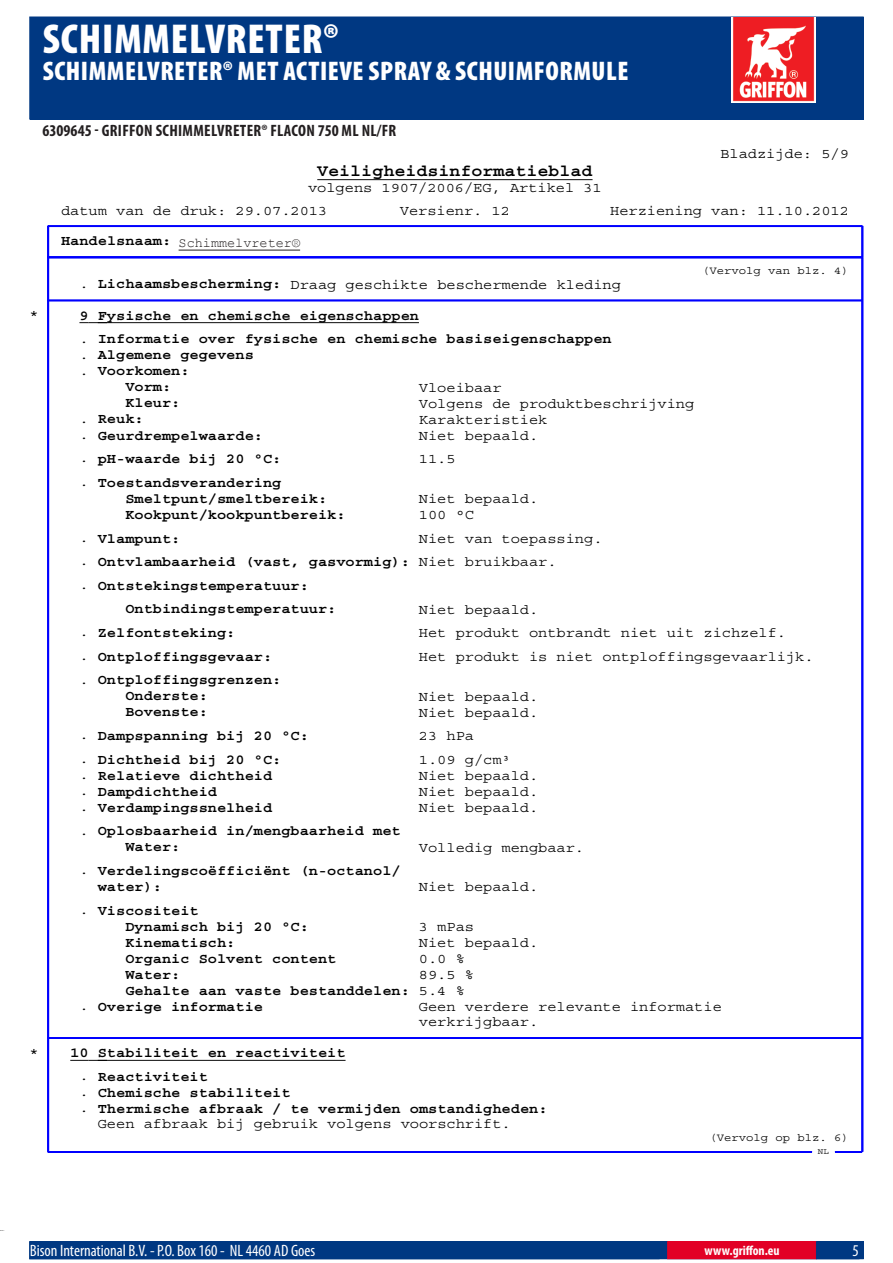
<style>
.page{position:relative;width:893px;height:1263px;background:#fff}
.page>*{position:absolute;margin:0;border:0;box-sizing:border-box;transform-origin:0 0}
.PageHeader{font:900 condensed 42px "Myriad Pro";letter-spacing:.02em;color:#fff}
.PageSubheader{font:900 condensed 27px "Myriad Pro";letter-spacing:.02em;color:#fff}
.t1{font:700 16.8px "Courier";color:#000;scale:1.09 1}
.TOCItem{font:700 condensed 16.5px "Myriad Pro";letter-spacing:.02em;color:#231f20}
.ContactData{font:condensed 16.5px "Myriad Pro";color:#fff}
.t2{font:700 14.1px/16px "Courier";color:#000;scale:1.09 1}
.t3{font:14.1px/22.6px "Courier";color:#000;scale:1.09 1}
.MSDS_Text{font:13.5px "Courier New";color:#231f20}
.URL{font:700 condensed 13.5px "Myriad Pro";color:#fff}
.t4{font:11.25px "Courier";color:#000;scale:1.09 1}
.t5{font:8.4px "Courier";color:#000;scale:1.09 1}
.s1{font-weight:700}
.s2{font-weight:400}
</style>
<div class="page">
<hr style="left:317px;top:179px;width:276px;height:1px;background:#000">
<hr style="left:48px;top:226px;width:814px;height:1px;background:#00f">
<hr style="left:48px;top:226px;width:1px;height:31px;background:#00f">
<hr style="left:862px;top:226px;width:1px;height:31px;background:#00f">
<hr style="left:48px;top:300px;width:814px;height:1px;background:#00f">
<hr style="left:48px;top:301px;width:814px;height:1px;background:#00f">
<svg style="left:79px;top:322px;width:19px;height:1px"></svg>
<hr style="left:98px;top:322px;width:321px;height:1px;background:#000">
<hr style="left:48px;top:1037px;width:814px;height:1px;background:#00f">
<hr style="left:48px;top:1038px;width:814px;height:1px;background:#00f">
<svg style="left:70px;top:1060px;width:28px;height:1px"></svg>
<hr style="left:98px;top:1060px;width:248px;height:1px;background:#000">
<hr style="left:48px;top:257px;width:814px;height:1px;background:#00f">
<hr style="left:48px;top:1151px;width:814px;height:1px;background:#00f">
<hr style="left:48px;top:1152px;width:814px;height:1px;background:#00f">
<svg style="left:812px;top:1151px;width:22px;height:2px"></svg>
<hr style="left:48px;top:257px;width:1px;height:895px;background:#00f">
<hr style="left:862px;top:257px;width:1px;height:895px;background:#00f">
<div style="left:30px;top:17px;width:833px;height:102px;background:#003882"></div>
<img style="left:731px;top:17px;width:85px;height:85px">
<hr style="left:179px;top:250px;width:121px;height:1px;background:#231f20">
<div style="left:30px;top:1242px;width:833px;height:17px;background:#003882"></div>
<div style="left:29px;top:1241px;width:835px;height:18px;border:1px solid #003882"></div>
<div style="left:668px;top:1242px;width:148px;height:17px;background:#e20025"></div>
<div style="left:667px;top:1241px;width:150px;height:18px;border:1px solid #e20025"></div>
<p class="PageHeader" style="left:43px;top:12px;width:297px">SCHIMMELVRETER®</p>
<p class="PageSubheader" style="left:43px;top:53px;width:587px">SCHIMMELVRETER® MET ACTIEVE SPRAY &amp; SCHUIMFORMULE</p>
<p class="TOCItem" style="left:43px;top:120px;width:347px">6309645 - GRIFFON SCHIMMELVRETER® FLACON 750 ML NL/FR</p>
<p class="t3" style="left:720px;top:143px;width:119px">Bladzijde: 5/9</p>
<p class="t1" style="left:317px;top:162px;width:254px">Veiligheidsinformatieblad</p>
<p class="t3" style="left:61px;top:177px;width:498px;text-indent:247px">volgens 1907/2006/EG, Artikel 31 datum van de druk: 29.07.2013</p>
<p class="t3" style="left:400px;top:199px;width:103px">Versienr. 12</p>
<p class="t3" style="left:610px;top:199px;width:220px">Herziening van: 11.10.2012</p>
<p class="t2" style="left:61px;top:233px;width:288px">Handelsnaam: Schimmelvreter (NL/B)</p>
<p class="MSDS_Text" style="left:179px;top:234px;width:123px">Schimmelvreter®</p>
<p class="t3" style="left:79px;top:274px;width:498px">. <span class="s1">Lichaamsbescherming:</span> Draag geschikte beschermende kleding</p>
<p class="t3" style="left:30px;top:304px;width:10px">*</p>
<p class="t2" style="left:79px;top:304px;width:490px;line-height:23.5px">9 Fysische en chemische eigenschappen<br><span class="s2">.</span> Informatie over fysische en chemische basiseigenschappen</p>
<p class="t2" style="left:79px;top:347px;width:161px"><span class="s2">.</span> Algemene gegevens</p>
<p class="t2" style="left:79px;top:363px;width:103px"><span class="s2">.</span> Voorkomen:</p>
<p class="t2" style="left:125px;top:379px;width:44px">Vorm:</p>
<p class="t3" style="left:419px;top:376px;width:77px">Vloeibaar</p>
<p class="t2" style="left:125px;top:395px;width:52px">Kleur:</p>
<p class="t3" style="left:419px;top:392px;width:254px">Volgens de produktbeschrijving</p>
<p class="t2" style="left:79px;top:411px;width:60px"><span class="s2">.</span> Reuk:</p>
<p class="t3" style="left:419px;top:409px;width:119px">Karakteristiek</p>
<p class="t2" style="left:79px;top:427px;width:170px"><span class="s2">.</span> Geurdrempelwaarde:</p>
<p class="t3" style="left:419px;top:425px;width:111px">Niet bepaald.</p>
<p class="t2" style="left:79px;top:451px;width:187px"><span class="s2">.</span> pH-waarde bij 20 °C:</p>
<p class="t3" style="left:419px;top:448px;width:35px">11.5</p>
<p class="t2" style="left:125px;top:475px;width:187px;text-indent:-46px"><span class="s2">.</span> Toestandsverandering<br>Smeltpunt/smeltbereik:</p>
<p class="t3" style="left:419px;top:488px;width:111px">Niet bepaald.</p>
<p class="t4" style="left:702px;top:265px;width:136px">(Vervolg van blz. 4)</p>
<p class="t2" style="left:125px;top:507px;width:204px">Kookpunt/kookpuntbereik:</p>
<p class="t3" style="left:419px;top:504px;width:52px">100 °C</p>
<p class="t2" style="left:79px;top:530px;width:94px"><span class="s2">.</span> Vlampunt:</p>
<p class="t3" style="left:419px;top:528px;width:170px">Niet van toepassing.</p>
<p class="t2" style="left:79px;top:554px;width:439px"><span class="s2">.</span> Ontvlambaarheid (vast, gasvormig): <span class="s2">Niet bruikbaar.</span></p>
<p class="t2" style="left:79px;top:578px;width:212px"><span class="s2">.</span> Ontstekingstemperatuur:</p>
<p class="t2" style="left:125px;top:601px;width:195px">Ontbindingstemperatuur:</p>
<p class="t3" style="left:419px;top:598px;width:111px">Niet bepaald.</p>
<p class="t2" style="left:79px;top:625px;width:145px"><span class="s2">.</span> Zelfontsteking:</p>
<p class="t3" style="left:419px;top:622px;width:338px">Het produkt ontbrandt niet uit zichzelf.</p>
<p class="t2" style="left:79px;top:649px;width:178px"><span class="s2">.</span> Ontploffingsgevaar:</p>
<p class="t3" style="left:419px;top:646px;width:364px">Het produkt is niet ontploffingsgevaarlijk.</p>
<p class="t2" style="left:125px;top:672px;width:145px;text-indent:-46px"><span class="s2">.</span> Ontploffingsgrenzen:<br>Onderste:</p>
<p class="t3" style="left:419px;top:685px;width:111px">Niet bepaald.</p>
<p class="t2" style="left:125px;top:704px;width:77px">Bovenste:</p>
<p class="t3" style="left:419px;top:701px;width:111px">Niet bepaald.</p>
<p class="t2" style="left:79px;top:728px;width:212px"><span class="s2">.</span> Dampspanning bij 20 °C:</p>
<p class="t3" style="left:419px;top:725px;width:52px">23 hPa</p>
<p class="t2" style="left:79px;top:752px;width:187px"><span class="s2">.</span> Dichtheid bij 20 °C:</p>
<p class="t3" style="left:419px;top:749px;width:86px">1.09 g/cm³</p>
<p class="t2" style="left:79px;top:768px;width:178px"><span class="s2">.</span> Relatieve dichtheid</p>
<p class="t3" style="left:419px;top:765px;width:111px">Niet bepaald.</p>
<p class="t2" style="left:79px;top:784px;width:128px"><span class="s2">.</span> Dampdichtheid</p>
<p class="t3" style="left:419px;top:781px;width:111px">Niet bepaald.</p>
<p class="t2" style="left:79px;top:800px;width:178px"><span class="s2">.</span> Verdampingssnelheid</p>
<p class="t3" style="left:419px;top:797px;width:111px">Niet bepaald.</p>
<p class="t2" style="left:125px;top:823px;width:254px;text-indent:-46px"><span class="s2">.</span> Oplosbaarheid in/mengbaarheid met<br>Water:</p>
<p class="t3" style="left:419px;top:836px;width:153px">Volledig mengbaar.</p>
<p class="t2" style="left:98px;top:863px;width:279px;text-indent:-18px"><span class="s2">.</span> Verdelingscoëfficiënt (n-octanol/ water):</p>
<p class="t2" style="left:125px;top:903px;width:170px;text-indent:-46px"><span class="s2">.</span> Viscositeit<br>Dynamisch bij 20 °C:</p>
<p class="t3" style="left:419px;top:876px;width:111px">Niet bepaald.</p>
<p class="t3" style="left:419px;top:916px;width:52px">3 mPas</p>
<p class="t2" style="left:125px;top:935px;width:103px">Kinematisch:</p>
<p class="t3" style="left:419px;top:932px;width:111px">Niet bepaald.</p>
<p class="t2" style="left:125px;top:951px;width:195px">Organic Solvent content</p>
<p class="t3" style="left:419px;top:948px;width:44px">0.0 %</p>
<p class="t2" style="left:125px;top:967px;width:52px">Water:</p>
<p class="t3" style="left:419px;top:964px;width:52px">89.5 %</p>
<p class="t2" style="left:125px;top:983px;width:313px">Gehalte aan vaste bestanddelen: <span class="s2">5.4 %</span></p>
<p class="t2" style="left:79px;top:999px;width:170px"><span class="s2">.</span> Overige informatie</p>
<p class="t3" style="left:419px;top:1000px;width:279px;line-height:15px">Geen verdere relevante informatie verkrijgbaar.</p>
<p class="t2" style="left:79px;top:1041px;width:246px;line-height:23.5px;text-indent:-50px"><span class="s2">*</span> 10 Stabiliteit en reactiviteit <span class="s2">.</span> Reactiviteit</p>
<p class="t2" style="left:79px;top:1085px;width:195px"><span class="s2">.</span> Chemische stabiliteit</p>
<p class="t2" style="left:79px;top:1101px;width:431px"><span class="s2">.</span> Thermische afbraak / te vermijden omstandigheden:</p>
<p class="t3" style="left:98px;top:1113px;width:380px">Geen afbraak bij gebruik volgens voorschrift.</p>
<p class="t4" style="left:709px;top:1132px;width:129px">(Vervolg op blz. 6)</p>
<p class="t5" style="left:818px;top:1147px;width:12px">NL</p>
<p class="ContactData" style="left:30px;top:1241px;width:287px">Bison International B.V. - P.O. Box 1 60 - NL 4460 AD Goes</p>
<p class="URL" style="left:704px;top:1242px;width:77px">WWW.GRIFFON.EU</p>
</div>
